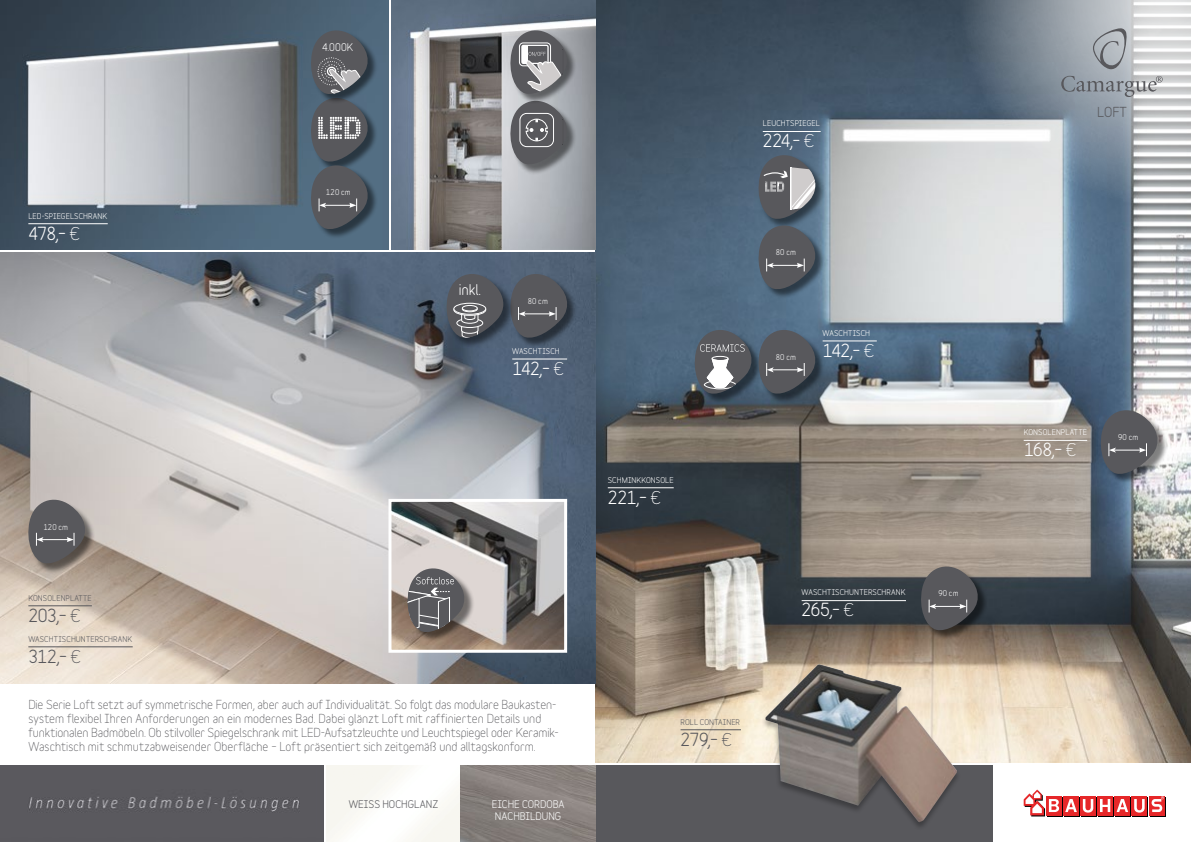
<style>
.page{position:relative;width:1191px;height:842px;background:#fff}
.page>*{position:absolute;margin:0;border:0;box-sizing:border-box;transform-origin:0 0}
.t1{font:700 17px "Variable";letter-spacing:-.045em;color:#fff}
.t2{font:700 17px "Variable";letter-spacing:-.025em;color:#58585c}
.t3{font:700 14px "Variable";color:#fff}
.t4{font:700 13px "Variable";color:#58585c}
.t5{font:12px/14px "Variable";color:#58585c}
.t6{font:700 10px/12px "Variable";letter-spacing:-.005em;color:#fff;text-align:center}
.t7{font:700 10px "Variable";letter-spacing:-.005em;color:#58585c}
.t8{font:700 7.5px "Variable";letter-spacing:.01em;color:#fff}
.t9{font:700 7.5px "Variable";letter-spacing:.01em;color:#58585c}
.s1{font-weight:400}
</style>
<div class="page">
<div style="left:0;top:765px;width:323px;height:77px;background:#5a595e"></div>
<img style="left:326px;top:765px;width:269px;height:77px">
<div style="left:595px;top:765px;width:397px;height:77px;background:#58585c"></div>
<div style="left:1064px;top:797px;width:15px;height:19px;background:#e62729"></div>
<div style="left:1149px;top:797px;width:16px;height:19px;background:#e62729"></div>
<div style="left:1098px;top:797px;width:15px;height:19px;background:#e62729"></div>
<div style="left:1115px;top:797px;width:16px;height:19px;background:#e62729"></div>
<div style="left:1047px;top:797px;width:15px;height:19px;background:#e62729"></div>
<div style="left:1081px;top:797px;width:15px;height:19px;background:#e62729"></div>
<svg style="left:1132px;top:797px;width:16px;height:19px"></svg>
<div style="left:1063px;top:796px;width:15px;height:19px;background:#e62729"></div>
<div style="left:1148px;top:796px;width:16px;height:19px;background:#e62729"></div>
<div style="left:1097px;top:796px;width:15px;height:19px;background:#e62729"></div>
<div style="left:1045px;top:796px;width:16px;height:19px;background:#e62729"></div>
<svg style="left:1100px;top:799px;width:10px;height:13px"></svg>
<svg style="left:1065px;top:799px;width:11px;height:13px"></svg>
<div style="left:1080px;top:796px;width:15px;height:19px;background:#e62729"></div>
<svg style="left:1082px;top:799px;width:11px;height:14px"></svg>
<div style="left:1131px;top:796px;width:16px;height:19px;background:#e62729"></div>
<svg style="left:1134px;top:799px;width:10px;height:14px"></svg>
<svg style="left:1023px;top:789px;width:36px;height:27px"></svg>
<div style="left:1114px;top:796px;width:15px;height:19px;background:#e62729"></div>
<svg style="left:1116px;top:799px;width:12px;height:13px"></svg>
<svg style="left:1151px;top:796px;width:13px;height:16px"></svg>
<img style="left:595px;top:0;width:596px;height:763px">
<svg style="left:959px;top:0;width:232px;height:206px;background:#a4adb4"></svg>
<svg style="left:1061px;top:76px;width:101px;height:21px;background:#9da2a9"></svg>
<svg style="left:1093px;top:28px;width:34px;height:41px"></svg>
<img style="left:0;top:252px;width:595px;height:431px">
<img style="left:0;top:0;width:388px;height:249px">
<div style="left:312px;top:99px;width:65px;height:72px;background:#000;opacity:.5"></div>
<div style="left:312px;top:32px;width:65px;height:72px;background:#000;opacity:.5"></div>
<div style="left:760px;top:664px;width:201px;height:166px;background:#000;opacity:.3"></div>
<img style="left:765px;top:664px;width:192px;height:158px">
<div style="left:759px;top:156px;width:67px;height:74px;background:#000;opacity:.5"></div>
<hr style="left:28px;top:223px;width:80px;height:1px;background:#fff">
<hr style="left:608px;top:487px;width:65px;height:1px;background:#fff">
<hr style="left:822px;top:340px;width:54px;height:1px;background:#fff">
<hr style="left:512px;top:358px;width:55px;height:1px;background:#fff">
<hr style="left:801px;top:600px;width:105px;height:1px;background:#fff">
<hr style="left:763px;top:131px;width:57px;height:1px;background:#fff">
<hr style="left:680px;top:729px;width:61px;height:1px;background:#58585c">
<hr style="left:28px;top:605px;width:64px;height:1px;background:#58585c">
<div style="left:760px;top:227px;width:66px;height:72px;background:#000;opacity:.5"></div>
<svg style="left:755px;top:149px;width:64px;height:142px;background:#626b75"></svg>
<div style="left:30px;top:501px;width:66px;height:72px;background:#000;opacity:.5"></div>
<svg style="left:25px;top:494px;width:64px;height:71px;background:#797574"></svg>
<hr style="left:1023px;top:440px;width:64px;height:1px;background:#fff">
<div style="left:312px;top:167px;width:66px;height:72px;background:#000;opacity:.5"></div>
<svg style="left:308px;top:30px;width:64px;height:201px;background:#5a626b"></svg>
<div style="left:511px;top:275px;width:66px;height:72px;background:#000;opacity:.5"></div>
<div style="left:447px;top:274px;width:67px;height:74px;background:#000;opacity:.5"></div>
<svg style="left:443px;top:268px;width:128px;height:72px;background:#545b64"></svg>
<div style="left:453px;top:304px;width:33px;height:12px;border:1px solid #fff;border-radius:50%"></div>
<svg style="left:454px;top:303px;width:32px;height:11px"></svg>
<div style="left:453px;top:303px;width:33px;height:12px;border:1px solid #fff;border-radius:50%"></div>
<div style="left:462px;top:306px;width:15px;height:6px;border:1px solid #fff;border-radius:50%"></div>
<div style="left:462px;top:305px;width:15px;height:6px;background:#58585c;border-radius:50%"></div>
<div style="left:462px;top:305px;width:15px;height:6px;border:1px solid #fff;border-radius:50%"></div>
<div style="left:696px;top:331px;width:65px;height:72px;background:#000;opacity:.5"></div>
<div style="left:760px;top:331px;width:66px;height:72px;background:#000;opacity:.5"></div>
<svg style="left:694px;top:324px;width:125px;height:72px;background:#5d666f"></svg>
<img style="left:391px;top:0;width:204px;height:249px">
<div style="left:512px;top:102px;width:65px;height:72px;background:#000;opacity:.5"></div>
<svg style="left:510px;top:101px;width:57px;height:63px;background:#717175"></svg>
<div style="left:512px;top:32px;width:65px;height:72px;background:#000;opacity:.5"></div>
<svg style="left:510px;top:30px;width:61px;height:64px;background:#8a8b8e"></svg>
<img style="left:392px;top:503px;width:171px;height:146px">
<div style="left:388px;top:499px;width:179px;height:154px;border:3px solid #fff"></div>
<hr style="left:28px;top:646px;width:105px;height:1px;background:#58585c">
<div style="left:1102px;top:412px;width:66px;height:72px;background:#000;opacity:.5"></div>
<svg style="left:1097px;top:404px;width:64px;height:72px;background:#6c6f76"></svg>
<div style="left:922px;top:568px;width:66px;height:72px;background:#000;opacity:.5"></div>
<svg style="left:918px;top:561px;width:64px;height:71px;background:#605e5e"></svg>
<div style="left:409px;top:570px;width:65px;height:72px;background:#000;opacity:.5"></div>
<svg style="left:404px;top:568px;width:60px;height:66px;background:#7a7676"></svg>
<p class="t8" style="left:28px;top:209px;width:80px">LED-SPIEGELSCHRANK</p>
<h1 class="t1" style="left:28px;top:219px;width:53px">478,– <span class="s1">€</span></h1>
<p class="t6" style="left:322px;top:40px;width:33px">4.000K</p>
<p class="t8" style="left:326px;top:186px;width:26px">120 cm</p>
<p class="t8" style="left:763px;top:117px;width:59px">LEUCHTSPIEGEL</p>
<h1 class="t1" style="left:763px;top:127px;width:53px">224,– <span class="s1">€</span></h1>
<p class="t3" style="left:459px;top:278px;width:24px">inkl.</p>
<p class="t8" style="left:528px;top:295px;width:22px">80 cm</p>
<p class="t8" style="left:776px;top:246px;width:22px">80 cm</p>
<p class="t8" style="left:822px;top:327px;width:49px">WASCHTISCH</p>
<p class="t8" style="left:512px;top:345px;width:49px">WASCHTISCH</p>
<h1 class="t1" style="left:822px;top:336px;width:53px">142,– <span class="s1">€</span></h1>
<h1 class="t1" style="left:512px;top:354px;width:53px">142,– <span class="s1">€</span></h1>
<p class="t8" style="left:776px;top:351px;width:22px">80 cm</p>
<p class="t8" style="left:43px;top:520px;width:26px">120 cm</p>
<p class="t9" style="left:28px;top:591px;width:65px">KONSOLENPLATTE</p>
<h1 class="t2" style="left:28px;top:601px;width:54px">203,– <span class="s1">€</span></h1>
<p class="t9" style="left:28px;top:632px;width:105px">WASCHTISCHUNTERSCHRANK</p>
<h1 class="t2" style="left:28px;top:642px;width:54px">312,– <span class="s1">€</span></h1>
<p class="t5" style="left:28px;top:697px;width:532px">Die Serie Loft setzt auf symmetrische Formen, aber auch auf Individualität. So folgt das modulare Baukasten&shy;system flexibel Ihren Anforderungen an ein modernes Bad. Dabei glänzt Loft mit raffinierten Details und funktionalen Badmöbeln. Ob stilvoller Spiegelschrank mit LED-Aufsatzleuchte und Leuchtspiegel oder Keramik-Waschtisch mit schmutzabweisender Oberfläche – Loft präsentiert sich zeitgemäß und alltagskonform.</p>
<p class="t7" style="left:349px;top:795px;width:91px">WEISS HOCHGLANZ</p>
<p class="t6" style="left:492px;top:797px;width:74px">EICHE CORDOBA<br>NACHBILDUNG</p>
<p class="t8" style="left:608px;top:473px;width:67px">SCHMINKKONSOLE</p>
<h1 class="t1" style="left:608px;top:483px;width:55px">221,– <span class="s1">€</span></h1>
<p class="t9" style="left:680px;top:715px;width:61px">ROLL CONTAINER</p>
<h1 class="t2" style="left:680px;top:725px;width:53px">279,– <span class="s1">€</span></h1>
<p class="t8" style="left:801px;top:586px;width:105px">WASCHTISCHUNTERSCHRANK</p>
<h1 class="t1" style="left:801px;top:596px;width:54px">265,– <span class="s1">€</span></h1>
<p class="t8" style="left:938px;top:587px;width:22px">90 cm</p>
<p class="t4" style="left:1097px;top:101px;width:31px">LOFT</p>
<p class="t8" style="left:1023px;top:426px;width:65px">KONSOLENPLATTE</p>
<h1 class="t1" style="left:1023px;top:435px;width:54px">168,– <span class="s1">€</span></h1>
<p class="t8" style="left:1118px;top:431px;width:22px">90 cm</p>
</div>
